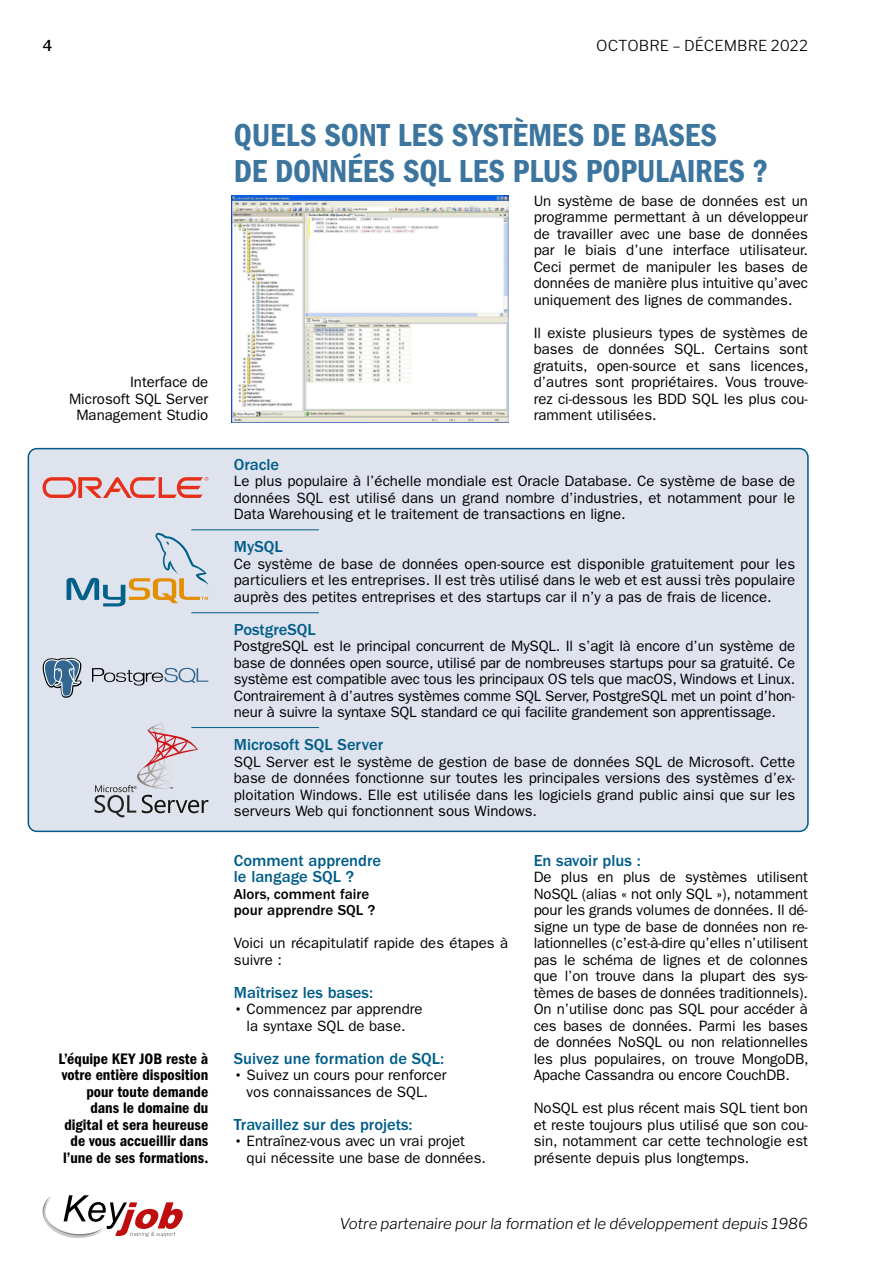
<style>
.page{position:relative;width:893px;height:1263px;background:#fff}
.page>*{position:absolute;margin:0;border:0;box-sizing:border-box;transform-origin:0 0}
.titre_article{font:33px/36px "ITC Franklin Gothic Std Dm Cd";letter-spacing:-.005em;color:#3c759e}
.Intertitres{font:500 16.5px/16.5px "ITC Franklin Gothic Std";color:#005d89}
.acroche{font:15.75px/16.5px "ITC Franklin Gothic Std Dm Cd";color:#000;text-align:right}
.Texte{font:15px/16.5px "ITC Franklin Gothic Std";color:#000;text-align:justify}
.t1{font:italic 100 15px "Libre Franklin";color:#000}
.Texte-2{font:500 15px/16.5px "ITC Franklin Gothic Std";color:#000}
.t2{font:100 15px "Libre Franklin";letter-spacing:.005em;color:#000}
.s1{font-weight:500}
</style>
<div class="page">
<div style="left:28px;top:449px;width:780px;height:382px;background:#dfe3ed;border-radius:9px"></div>
<div style="left:28px;top:448px;width:781px;height:384px;border:2px solid #005d89;border-radius:9px"></div>
<img style="left:232px;top:196px;width:276px;height:226px">
<svg style="left:43px;top:477px;width:165px;height:21px"></svg>
<svg style="left:67px;top:532px;width:141px;height:74px"></svg>
<svg style="left:92px;top:668px;width:116px;height:17px"></svg>
<svg style="left:43px;top:657px;width:39px;height:41px"></svg>
<svg style="left:95px;top:723px;width:113px;height:94px"></svg>
<hr style="left:191px;top:529px;width:128px;height:1px;background:#005d89">
<hr style="left:191px;top:612px;width:128px;height:1px;background:#005d89">
<hr style="left:191px;top:727px;width:128px;height:1px;background:#005d89">
<svg style="left:43px;top:1195px;width:140px;height:43px"></svg>
<p class="t2" style="left:43px;top:34px;width:11px">4</p>
<p class="t2" style="left:596px;top:34px;width:213px">OCTOBRE – DÉCEMBRE 2022</p>
<p class="Texte" style="left:69px;top:374px;width:141px;text-align:right">Interface de<br>Microsoft SQL Server<br>Management Studio</p>
<p class="acroche" style="left:59px;top:1050px;width:151px">L’équipe KEY JOB reste à votre entière disposition pour toute demande dans le domaine du digital et sera heureuse de vous accueillir dans l’une de ses formations.</p>
<p class="titre_article" style="left:234px;top:117px;width:536px">QUELS SONT LES SYSTÈMES DE BASES<br>DE DONNÉES SQL LES PLUS POPULAIRES ?</p>
<p class="Texte" style="left:534px;top:193px;width:276px">Un système de base de données est un programme permettant à un développeur de travailler avec une base de données par le biais d’une interface utilisateur.<br>Ceci permet de manipuler les bases de données de manière plus intuitive qu’avec uniquement des lignes de commandes.</p>
<p class="Texte" style="left:534px;top:325px;width:277px">Il existe plusieurs types de systèmes de bases de données SQL. Certains sont gratuits, open-source et sans licences, d’autres sont propriétaires. Vous trouve&shy;rez ci-dessous les BDD SQL les plus cou&shy;ramment utilisées.</p>
<p class="Intertitres" style="left:234px;top:456px;width:47px">Oracle</p>
<p class="Texte" style="left:234px;top:473px;width:563px">Le plus populaire à l’échelle mondiale est Oracle Database. Ce système de base de données SQL est utilisé dans un grand nombre d’industries, et notamment pour le Data Warehousing et le traitement de transactions en ligne.</p>
<p class="Intertitres" style="left:234px;top:539px;width:50px">MySQL</p>
<p class="Texte" style="left:234px;top:556px;width:563px">Ce système de base de données open-source est disponible gratuitement pour les particuliers et les entreprises. Il est très utilisé dans le web et est aussi très populaire auprès des petites entreprises et des startups car il n’y a pas de frais de licence.</p>
<p class="Intertitres" style="left:234px;top:621px;width:83px">PostgreSQL</p>
<p class="Texte" style="left:234px;top:638px;width:563px">PostgreSQL est le principal concurrent de MySQL. Il s’agit là encore d’un système de base de données open source, utilisé par de nombreuses startups pour sa gratuité. Ce système est compatible avec tous les principaux OS tels que macOS, Windows et Linux.<br>Contrairement à d’autres systèmes comme SQL Server, PostgreSQL met un point d’hon&shy;neur à suivre la syntaxe SQL standard ce qui facilite grandement son apprentissage.</p>
<p class="Intertitres" style="left:234px;top:737px;width:151px">Microsoft SQL Server</p>
<p class="Texte" style="left:234px;top:754px;width:563px">SQL Server est le système de gestion de base de données SQL de Microsoft. Cette base de données fonctionne sur toutes les principales versions des systèmes d’ex&shy;ploitation Windows. Elle est utilisée dans les logiciels grand public ainsi que sur les serveurs Web qui fonctionnent sous Windows.</p>
<p class="Intertitres" style="left:234px;top:852px;width:149px">Comment apprendre le langage SQL ?</p>
<p class="Texte-2" style="left:234px;top:886px;width:143px">Alors, comment faire pour apprendre SQL ?</p>
<p class="Texte" style="left:234px;top:935px;width:276px">Voici un récapitulatif rapide des étapes à suivre :</p>
<p class="Intertitres" style="left:234px;top:984px;width:141px">Maîtrisez les bases:</p>
<p class="Texte" style="left:234px;top:1001px;width:190px;text-align:center"><span class="s1">•</span> Commencez par apprendre la syntaxe SQL de base.</p>
<p class="Intertitres" style="left:234px;top:1050px;width:212px">Suivez une formation de SQL:</p>
<p class="Texte" style="left:234px;top:1067px;width:214px;text-align:center"><span class="s1">•</span> Suivez un cours pour renforcer vos connaissances de SQL.</p>
<p class="Intertitres" style="left:234px;top:1116px;width:180px">Travaillez sur des projets:</p>
<p class="Texte" style="left:247px;top:1133px;width:241px;text-indent:-13px"><span class="s1">•</span> Entraînez-vous avec un vrai projet qui nécessite une base de données.</p>
<p class="Intertitres" style="left:534px;top:852px;width:109px">En savoir plus :</p>
<p class="Texte" style="left:534px;top:869px;width:277px">De plus en plus de systèmes utilisent NoSQL (alias « not only SQL »), notamment pour les grands volumes de données. Il dé&shy;signe un type de base de données non re&shy;lationnelles (c’est-à-dire qu’elles n’utilisent pas le schéma de lignes et de colonnes que l’on trouve dans la plupart des sys&shy;tèmes de bases de données traditionnels).<br>On n’utilise donc pas SQL pour accéder à ces bases de données. Parmi les bases de données NoSQL ou non relationnelles les plus populaires, on trouve MongoDB, Apache Cassandra ou encore CouchDB.</p>
<p class="Texte" style="left:534px;top:1100px;width:276px">NoSQL est plus récent mais SQL tient bon et reste toujours plus utilisé que son cou&shy;sin, notamment car cette technologie est présente depuis plus longtemps.</p>
<p class="t1" style="left:339px;top:1212px;width:470px">Votre partenaire pour la formation et le développement depuis 1986</p>
</div>
